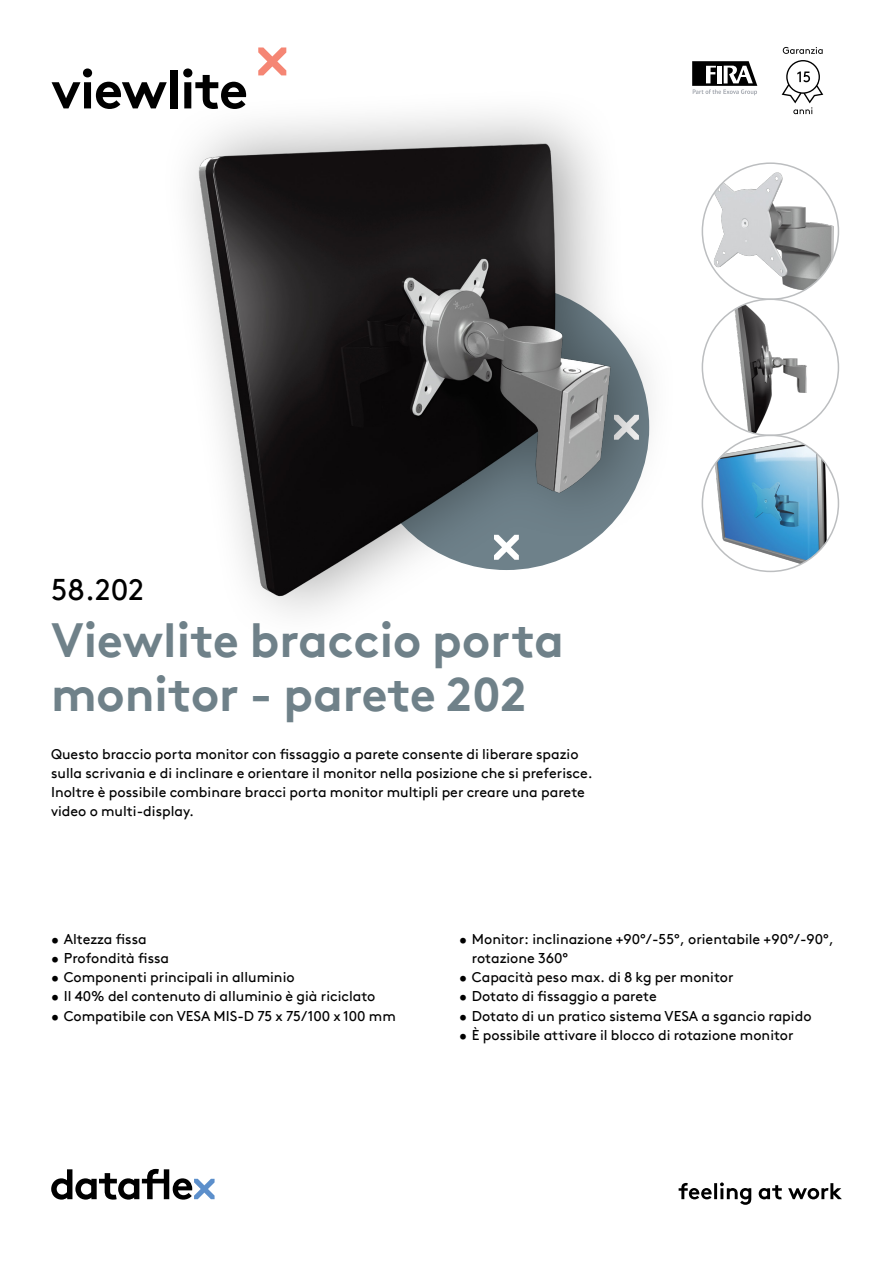
<style>
.page{position:relative;width:893px;height:1263px;background:#fff}
.page>*{position:absolute;margin:0;border:0;box-sizing:border-box;transform-origin:0 0}
.hoofdstuk{font:700 54px "Brown Pro TT";letter-spacing:-.02em;color:#000}
.productnaam{font:700 48px/54px "Brown Pro TT";color:#6f8189}
.productnummer{font:30px "Brown Pro TT";color:#000}
.omschrijving{font:14.25px/19.2px "Brown Pro TT";color:#000}
</style>
<div class="page">
<svg style="left:51px;top:1169px;width:164px;height:30px"></svg>
<svg style="left:679px;top:1182px;width:163px;height:23px"></svg>
<svg style="left:258px;top:47px;width:28px;height:28px"></svg>
<img style="left:702px;top:168px;width:136px;height:126px">
<img style="left:733px;top:301px;width:75px;height:134px">
<img style="left:711px;top:435px;width:119px;height:136px">
<div style="left:160px;top:86px;width:519px;height:560px;background:#000;opacity:.35"></div>
<img style="left:191px;top:133px;width:427px;height:473px">
<svg style="left:692px;top:61px;width:65px;height:34px"></svg>
<svg style="left:783px;top:47px;width:40px;height:7px"></svg>
<svg style="left:782px;top:60px;width:41px;height:54px"></svg>
<p class="hoofdstuk" style="left:51px;top:46px;width:198px">viewlite</p>
<p class="productnummer" style="left:51px;top:566px;width:94px">58.202</p>
<p class="productnaam" style="left:51px;top:608px;width:515px">Viewlite braccio porta monitor - parete 202</p>
<p class="omschrijving" style="left:51px;top:743px;width:543px">Questo braccio porta monitor con fissaggio a parete consente di liberare spazio sulla scrivania e di inclinare e orientare il monitor nella posizione che si preferisce.<br>Inoltre è possibile combinare bracci porta monitor multipli per creare una parete video o multi-display.</p>
<p class="omschrijving" style="left:51px;top:928px;width:97px">• Altezza fissa</p>
<p class="omschrijving" style="left:51px;top:947px;width:120px">• Profondità fissa</p>
<p class="omschrijving" style="left:51px;top:966px;width:245px">• Componenti principali in alluminio</p>
<p class="omschrijving" style="left:51px;top:986px;width:326px">• Il 40% del contenuto di alluminio è già riciclato</p>
<p class="omschrijving" style="left:51px;top:1005px;width:346px">• Compatibile con VESA MIS-D 75 x 75/100 x 100 mm</p>
<p class="omschrijving" style="left:472px;top:928px;width:363px;text-indent:-13px">• Monitor: inclinazione +90°/-55°, orientabile +90°/-90°, rotazione 360°</p>
<p class="omschrijving" style="left:459px;top:966px;width:276px">• Capacità peso max. di 8 kg per monitor</p>
<p class="omschrijving" style="left:459px;top:986px;width:199px">• Dotato di fissaggio a parete</p>
<p class="omschrijving" style="left:459px;top:1005px;width:354px">• Dotato di un pratico sistema VESA a sgancio rapido</p>
<p class="omschrijving" style="left:459px;top:1024px;width:336px">• È possibile attivare il blocco di rotazione monitor</p>
</div>
